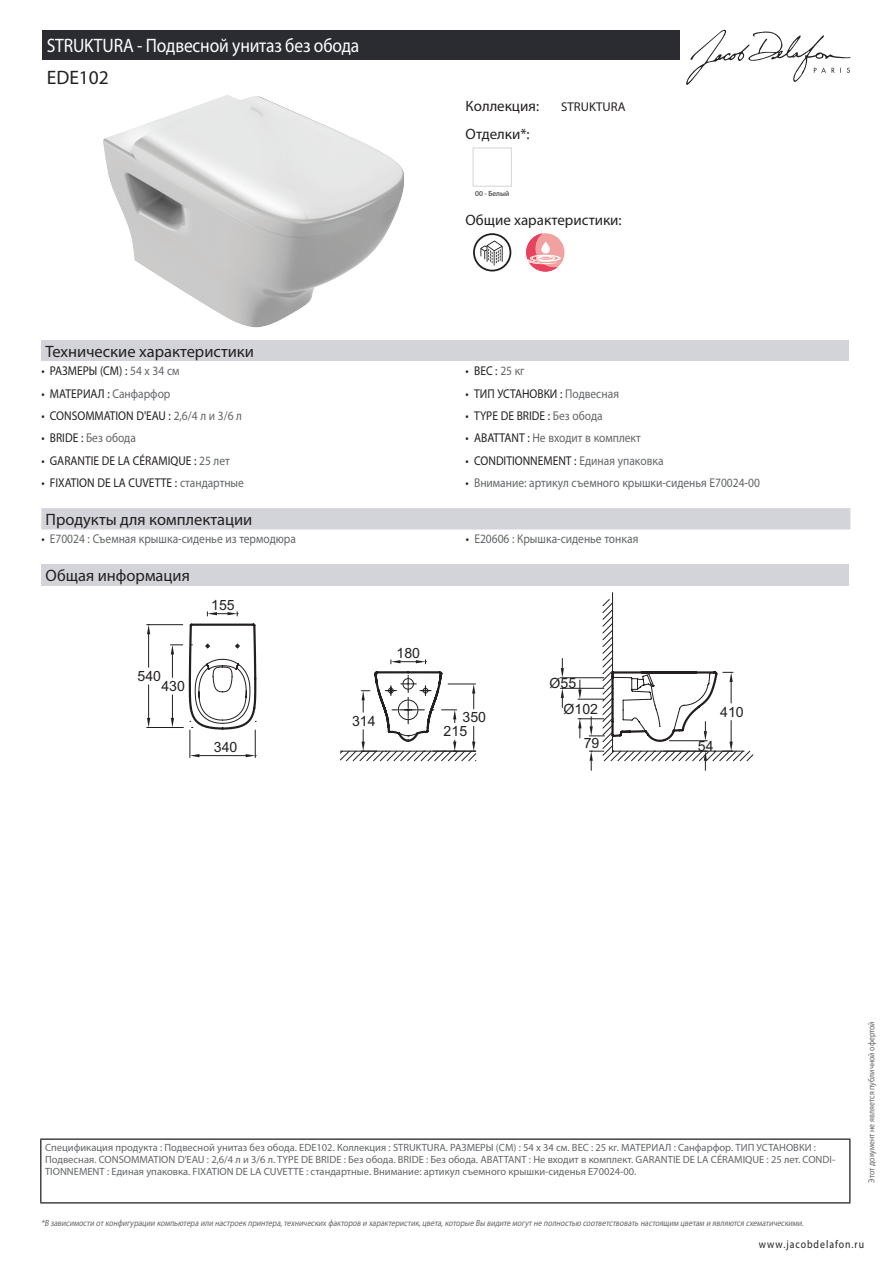
<style>
.page{position:relative;width:893px;height:1263px;background:#fff}
.page>*{position:absolute;margin:0;border:0;box-sizing:border-box;transform-origin:0 0}
.t1{font:19.5px "Myriad Pro";letter-spacing:-.01em;color:#fff;scale:.9 1}
.t2{font:19.5px "Myriad Pro";color:#231f20}
.t3{font:16.5px "Myriad Pro";color:#231f20}
.t4{font:15px "Myriad Pro";color:#231f20}
.t5{font:14.1px "Arial";color:#231f20}
.t6{font:12.75px "Myriad Pro";color:#231f20;scale:.9 1}
.t7{font:12.75px "Myriad Pro";color:#626568;scale:.9 1}
.t8{font:12.75px "Myriad Pro";color:#231f20}
.t9{font:11.25px "Myriad Pro";letter-spacing:.1em;color:#231f20;scale:.87 1}
.t10{font:10.5px/12px "Myriad Pro";color:#626568}
.t11{font:italic 9px "Myriad Pro";color:#626568;scale:.87 1}
.t12{font:9px "Myriad Pro";color:#626568;scale:.87 1}
.t13{font:7.5px "Myriad Pro";color:#231f20}
.s1{color:#626568}
.s2{color:#231f20}
</style>
<div class="page">
<svg style="left:686px;top:30px;width:164px;height:55px"></svg>
<img style="left:103px;top:95px;width:301px;height:232px">
<div style="left:473px;top:148px;width:39px;height:39px;border:1px solid #d3d4da"></div>
<svg style="left:473px;top:233px;width:38px;height:38px"></svg>
<div style="left:526px;top:233px;width:38px;height:38px;background:#f2a1a1;border-radius:50%"></div>
<svg style="left:526px;top:233px;width:35px;height:38px"></svg>
<div style="left:41px;top:340px;width:808px;height:21px;background:#d3d4da"></div>
<div style="left:41px;top:508px;width:809px;height:21px;background:#d3d4da"></div>
<div style="left:41px;top:565px;width:808px;height:21px;background:#d3d4da"></div>
<svg style="left:340px;top:599px;width:413px;height:162px"></svg>
<svg style="left:589px;top:751px;width:15px;height:19px"></svg>
<hr style="left:663px;top:751px;width:44px;height:1px;background:#231f20">
<svg style="left:704px;top:751px;width:3px;height:19px"></svg>
<svg style="left:723px;top:672px;width:10px;height:31px"></svg>
<svg style="left:723px;top:720px;width:10px;height:32px"></svg>
<svg style="left:207px;top:612px;width:31px;height:4px"></svg>
<hr style="left:147px;top:727px;width:36px;height:1px;background:#231f20">
<hr style="left:147px;top:624px;width:36px;height:1px;background:#231f20">
<hr style="left:148px;top:685px;width:1px;height:33px;background:#231f20">
<hr style="left:148px;top:634px;width:1px;height:33px;background:#231f20">
<svg style="left:147px;top:718px;width:3px;height:9px"></svg>
<svg style="left:147px;top:624px;width:3px;height:10px"></svg>
<svg style="left:170px;top:644px;width:13px;height:33px"></svg>
<svg style="left:170px;top:695px;width:4px;height:32px"></svg>
<hr style="left:199px;top:755px;width:47px;height:1px;background:#231f20">
<svg style="left:189px;top:743px;width:10px;height:14px"></svg>
<svg style="left:246px;top:743px;width:10px;height:14px"></svg>
<svg style="left:188px;top:622px;width:531px;height:121px"></svg>
<svg style="left:236px;top:644px;width:3px;height:4px"></svg>
<svg style="left:206px;top:644px;width:4px;height:4px"></svg>
<svg style="left:361px;top:672px;width:115px;height:80px"></svg>
<div style="left:43px;top:30px;width:637px;height:30px;background:#2a2c32"></div>
<hr style="left:40px;top:1138px;width:810px;height:2px;background:#040503">
<hr style="left:40px;top:1140px;width:1px;height:62px;background:#040503">
<hr style="left:849px;top:1140px;width:1px;height:62px;background:#040503">
<hr style="left:40px;top:1202px;width:810px;height:1px;background:#040503">
<h1 class="t1" style="left:47px;top:33px;width:349px">STRUKTURA - Подвесной унитаз без обода</h1>
<h1 class="t2" style="left:47px;top:66px;width:64px">EDE102</h1>
<h3 class="t4" style="left:466px;top:96px;width:75px">Коллекция:</h3>
<p class="t8" style="left:561px;top:99px;width:66px">STRUKTURA</p>
<h3 class="t4" style="left:466px;top:125px;width:66px">Отделки*:</h3>
<p class="t13" style="left:475px;top:189px;width:36px">00 - Белый</p>
<h3 class="t4" style="left:466px;top:210px;width:158px">Общие характеристики:</h3>
<h2 class="t3" style="left:46px;top:341px;width:210px">Технические характеристики</h2>
<p class="t6" style="left:41px;top:363px;width:155px">• РАЗМЕРЫ (СМ) : <span class="s1">54 x 34 см</span></p>
<p class="t6" style="left:466px;top:363px;width:67px">• ВЕС : <span class="s1">25 кг</span></p>
<p class="t6" style="left:41px;top:385px;width:145px">• МАТЕРИАЛ : <span class="s1">Санфарфор</span></p>
<p class="t6" style="left:466px;top:385px;width:172px">• ТИП УСТАНОВКИ : <span class="s1">Подвесная</span></p>
<p class="t6" style="left:41px;top:408px;width:224px">• CONSOMMATION D'EAU : <span class="s1">2,6/4 л и 3/6 л</span></p>
<p class="t6" style="left:466px;top:408px;width:154px">• TYPE DE BRIDE : <span class="s1">Без обода</span></p>
<p class="t7" style="left:41px;top:430px;width:107px"><span class="s2">• BRIDE :</span> Без обода</p>
<p class="t7" style="left:466px;top:430px;width:196px"><span class="s2">• ABATTANT :</span> Не входит в комплект</p>
<p class="t6" style="left:41px;top:452px;width:211px">• GARANTIE DE LA CÉRAMIQUE : <span class="s1">25 лет</span></p>
<p class="t6" style="left:466px;top:452px;width:221px">• CONDITIONNEMENT : <span class="s1">Единая упаковка</span></p>
<p class="t6" style="left:41px;top:475px;width:227px">• FIXATION DE LA CUVETTE : <span class="s1">стандартные</span></p>
<p class="t7" style="left:466px;top:475px;width:328px"><span class="s2">•</span> Внимание: артикул съемного крышки-сиденья E70024-00</p>
<h2 class="t3" style="left:46px;top:509px;width:208px">Продукты для комплектации</h2>
<p class="t7" style="left:41px;top:531px;width:284px"><span class="s2">•</span> E70024 : Съемная крышка-сиденье из термодюра</p>
<p class="t7" style="left:466px;top:531px;width:193px"><span class="s2">•</span> E20606 : Крышка-сиденье тонкая</p>
<h2 class="t3" style="left:46px;top:566px;width:146px">Общая информация</h2>
<h3 class="t5" style="left:137px;top:667px;width:25px">540</h3>
<h3 class="t5" style="left:161px;top:677px;width:25px">430</h3>
<h3 class="t5" style="left:211px;top:595px;width:25px">155</h3>
<h3 class="t5" style="left:214px;top:737px;width:25px">340</h3>
<h3 class="t5" style="left:397px;top:643px;width:25px">180</h3>
<h3 class="t5" style="left:352px;top:711px;width:25px">314</h3>
<h3 class="t5" style="left:462px;top:708px;width:25px">350</h3>
<h3 class="t5" style="left:444px;top:722px;width:25px">215</h3>
<h3 class="t5" style="left:550px;top:674px;width:28px">Ø55</h3>
<h3 class="t5" style="left:564px;top:699px;width:36px">Ø102</h3>
<h3 class="t5" style="left:584px;top:734px;width:17px">79</h3>
<h3 class="t5" style="left:720px;top:702px;width:25px">410</h3>
<h3 class="t5" style="left:698px;top:736px;width:17px">54</h3>
<p class="t10" style="left:45px;top:1141px;width:792px">Спецификация продукта : Подвесной унитаз без обода. EDE102. Коллекция : STRUKTURA. РАЗМЕРЫ (СМ) : 54 x 34 см. ВЕС : 25 кг. МАТЕРИАЛ : Санфарфор. ТИП УСТАНОВКИ :<br>Подвесная. CONSOMMATION D'EAU : 2,6/4 л и 3/6 л. TYPE DE BRIDE : Без обода. BRIDE : Без обода. ABATTANT : Не входит в комплект. GARANTIE DE LA CÉRAMIQUE : 25 лет. CONDI-<br>TIONNEMENT : Единая упаковка. FIXATION DE LA CUVETTE : стандартные. Внимание: артикул съемного крышки-сиденья E70024-00.</p>
<p class="t11" style="left:41px;top:1217px;width:880px">*В зависимости отконфигурации компьютера или настроек принтера,технических факторов и характеристик,цвета,которые Вы видите могутне полностью соответствовать настоящим цветам и являются схематическими.</p>
<p class="t12" style="left:866px;top:1183px;width:187px;rotate:-90deg">Этот документ не является публичной офертой</p>
<p class="t9" style="left:759px;top:1237px;width:122px">www.jacobdelafon.ru</p>
</div>
